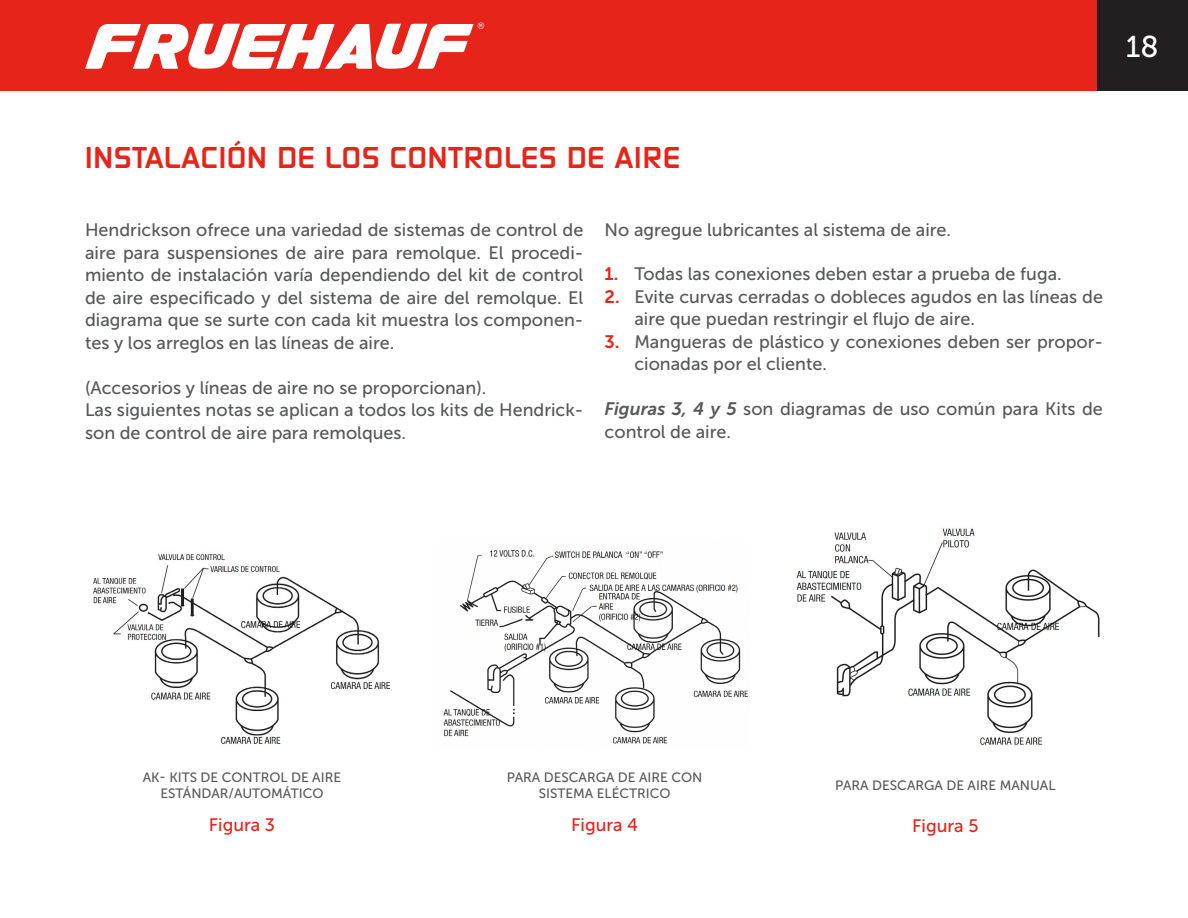
<style>
.page{position:relative;width:1188px;height:918px;background:#fff}
.page>*{position:absolute;margin:0;border:0;box-sizing:border-box;transform-origin:0 0}
.t1{font:30px "Museo Sans 500";color:#fff}
.t2{font:700 27px "Sol Pro";letter-spacing:.035em;color:#e72419}
.Texto{font:18px/22.5px "Museo Sans 500";color:#57585a}
.Texto-2{font:18px "Museo Sans 500";color:#e72419}
.Texto-3{font:13.5px/16.2px "Museo Sans 500";color:#57585a;text-align:center}
.s1{font-family:"Museo Sans 700";color:#e72419}
.s2{font-family:"Museo Sans 700";font-style:italic}
</style>
<div class="page">
<div style="left:0;top:0;width:1188px;height:91px;background:#e72419"></div>
<svg style="left:85px;top:22px;width:399px;height:47px"></svg>
<div style="left:1097px;top:0;width:91px;height:91px;background:#231f20"></div>
<img style="left:92px;top:554px;width:299px;height:190px">
<img style="left:443px;top:550px;width:306px;height:194px">
<img style="left:796px;top:528px;width:304px;height:217px">
<h1 class="t1" style="left:1126px;top:30px;width:34px">18</h1>
<p class="t2" style="left:85px;top:139px;width:597px">INSTALACIÓN DE LOS CONTROLES DE AIRE</p>
<p class="Texto" style="left:85px;top:219px;width:500px;text-align:justify">Hendrickson ofrece una variedad de sistemas de control de aire para suspensiones de aire para remolque. El procedi&shy;miento de instalación varía dependiendo del kit de control de aire especificado y del sistema de aire del remolque. El diagrama que se surte con cada kit muestra los componen&shy;tes y los arreglos en las líneas de aire.</p>
<p class="Texto" style="left:85px;top:376px;width:403px">(Accesorios y líneas de aire no se proporcionan).</p>
<p class="Texto" style="left:85px;top:399px;width:500px">Las siguientes notas se aplican a todos los kits de Hendrick&shy;son de control de aire para remolques.</p>
<p class="Texto" style="left:605px;top:219px;width:348px">No agregue lubricantes al sistema de aire.</p>
<p class="Texto" style="left:605px;top:263px;width:459px"><span class="s1">1.</span> Todas las conexiones deben estar a prueba de fuga.</p>
<p class="Texto" style="left:634px;top:286px;width:470px;text-indent:-30px"><span class="s1">2.</span> Evite curvas cerradas o dobleces agudos en las líneas de aire que puedan restringir el flujo de aire.</p>
<p class="Texto" style="left:634px;top:331px;width:470px;text-indent:-30px"><span class="s1">3.</span> Mangueras de plástico y conexiones deben ser propor&shy;cionadas por el cliente.</p>
<p class="Texto" style="left:605px;top:398px;width:500px"><span class="s2">Figuras 3, 4 y 5</span> son diagramas de uso común para Kits de control de aire.</p>
<p class="Texto-3" style="left:143px;top:769px;width:200px">AK- KITS DE CONTROL DE AIRE<br>ESTÁNDAR/AUTOMÁTICO</p>
<p class="Texto-3" style="left:507px;top:769px;width:197px">PARA DESCARGA DE AIRE CON<br>SISTEMA ELÉCTRICO</p>
<p class="Texto-3" style="left:835px;top:777px;width:222px">PARA DESCARGA DE AIRE MANUAL</p>
<p class="Texto-2" style="left:571px;top:815px;width:68px">Figura 4</p>
<p class="Texto-2" style="left:912px;top:816px;width:68px">Figura 5</p>
<p class="Texto-2" style="left:209px;top:815px;width:68px">Figura 3</p>
</div>
